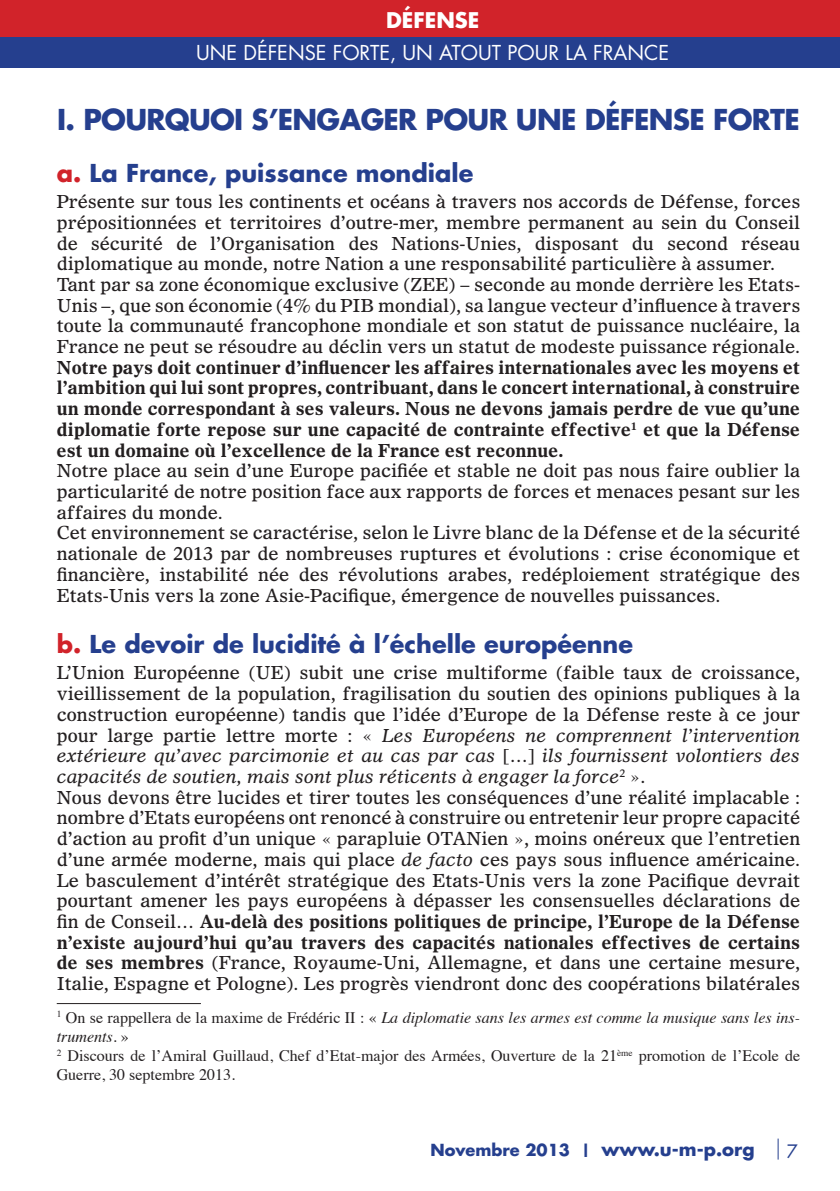
<style>
.page{position:relative;width:840px;height:1191px;background:#fff}
.page>*{position:absolute;margin:0;border:0;box-sizing:border-box;transform-origin:0 0}
.t1{font:700 28px "Futura";letter-spacing:-.025em;color:#253f8e}
.t2{font:700 24px "Futura";color:#253f8e}
.t3{font:700 21px "Futura";color:#fff}
.t4{font:20px "Futura";color:#fff}
.t5{font:18px/20.6px "Olympian";color:#231f20}
.t6{font:700 18px/20.8px "Olympian";color:#231f20;text-align:justify}
.t7{font:18px "Futura";color:#253f8e}
.t8{font:700 16.2px "Futura";color:#253f8e}
.t9{font:16px/19.2px "Times";color:#231f20}
.s1{color:#d1232a}
.s2{font-style:italic}
.s3{font-weight:700}
.s4{font-size:18px}
</style>
<div class="page">
<div style="left:0;top:11px;width:839px;height:57px;background:#253f8e"></div>
<div style="left:0;top:0;width:839px;height:37px;background:#d1232a"></div>
<svg style="left:777px;top:1138px;width:1px;height:21px"></svg>
<hr style="left:57px;top:1003px;width:144px;height:1px;background:#231f20">
<p class="t3" style="left:386px;top:6px;width:95px">DÉFENSE</p>
<p class="t4" style="left:196px;top:39px;width:474px">UNE DÉFENSE FORTE, UN ATOUT POUR LA FRANCE</p>
<h1 class="t1" style="left:57px;top:100px;width:743px">I. POURQUOI S’ENGAGER POUR UNE DÉFENSE FORTE</h1>
<h2 class="t2" style="left:57px;top:156px;width:418px"><span class="s1">a.</span> La France, puissance mondiale</h2>
<p class="t5" style="left:57px;top:191px;width:744px">Présente sur tous les continents et océans à travers nos accords de Défense, forces prépositionnées et territoires d’outre-mer, membre permanent au sein du Conseil de sécurité de l’Organisation des Nations-Unies, disposant du second réseau diplomatique au monde, notre Nation a une responsabilité particulière à assumer.<br>Tant par sa zone économique exclusive (ZEE) – seconde au monde derrière les Etats-Unis –, que son économie (4% du PIB mondial), sa langue vecteur d’influence à travers toute la communauté francophone mondiale et son statut de puissance nucléaire, la France ne peut se résoudre au déclin vers un statut de modeste puissance régionale.</p>
<p class="t6" style="left:57px;top:356px;width:744px">Notre pays doit continuer d’influencer les affaires internationales avec les moyens et l’ambition qui lui sont propres, contribuant, dans le concert international, à construire un monde correspondant à ses valeurs. Nous ne devons jamais perdre de vue qu’une diplomatie forte repose sur une capacité de contrainte effective<sup>1</sup> et que la Défense est un domaine où l’excellence de la France est reconnue.</p>
<p class="t5" style="left:57px;top:460px;width:744px">Notre place au sein d’une Europe pacifiée et stable ne doit pas nous faire oublier la particularité de notre position face aux rapports de forces et menaces pesant sur les affaires du monde.<br>Cet environnement se caractérise, selon le Livre blanc de la Défense et de la sécurité nationale de 2013 par de nombreuses ruptures et évolutions : crise économique et financière, instabilité née des révolutions arabes, redéploiement stratégique des Etats-Unis vers la zone Asie-Pacifique, émergence de nouvelles puissances.</p>
<h2 class="t2" style="left:57px;top:627px;width:577px"><span class="s1">b.</span> Le devoir de lucidité à l’échelle européenne</h2>
<p class="t5" style="left:57px;top:662px;width:744px">L’Union Européenne (UE) subit une crise multiforme (faible taux de croissance, vieillissement de la population, fragilisation du soutien des opinions publiques à la construction européenne) tandis que l’idée d’Europe de la Défense reste à ce jour pour large partie lettre morte : « <span class="s2">Les Européens ne comprennent l’intervention extérieure qu’avec parcimonie et au cas par cas</span> […] <span class="s2">ils fournissent volontiers des capacités de soutien, mais sont plus réticents à engager la force</span><sup>2</sup> ».<br>Nous devons être lucides et tirer toutes les conséquences d’une réalité implacable : nombre d’Etats européens ont renoncé à construire ou entretenir leur propre capacité d’action au profit d’un unique « parapluie OTANien », moins onéreux que l’entretien d’une armée moderne, mais qui place <span class="s2">de facto</span> ces pays sous influence américaine.<br>Le basculement d’intérêt stratégique des Etats-Unis vers la zone Pacifique devrait pourtant amener les pays européens à dépasser les consensuelles déclarations de fin de Conseil… <span class="s3">Au-delà des positions politiques de principe, l’Europe de la Défense n’existe aujourd’hui qu’au travers des capacités nationales effectives de certains de ses membres</span> (France, Royaume-Uni, Allemagne, et dans une certaine mesure, Italie, Espagne et Pologne). Les progrès viendront donc des coopérations bilatérales</p>
<p class="t9" style="left:57px;top:1006px;width:744px"><sup>1</sup> On se rappellera de la maxime de Frédéric II : « <span class="s2">La diplomatie sans les armes est comme la musique sans les ins&shy;truments.</span> »<br><sup>2</sup> Discours de l’Amiral Guillaud, Chef d’Etat-major des Armées, Ouverture de la 21<sup>ème</sup> promotion de l’Ecole de Guerre, 30 septembre 2013.</p>
<p class="t8" style="left:430px;top:1138px;width:325px">Novembre 2013 | <span class="s4">www.u-m-p.org</span></p>
<p class="t7" style="left:786px;top:1139px;width:13px">7</p>
</div>
